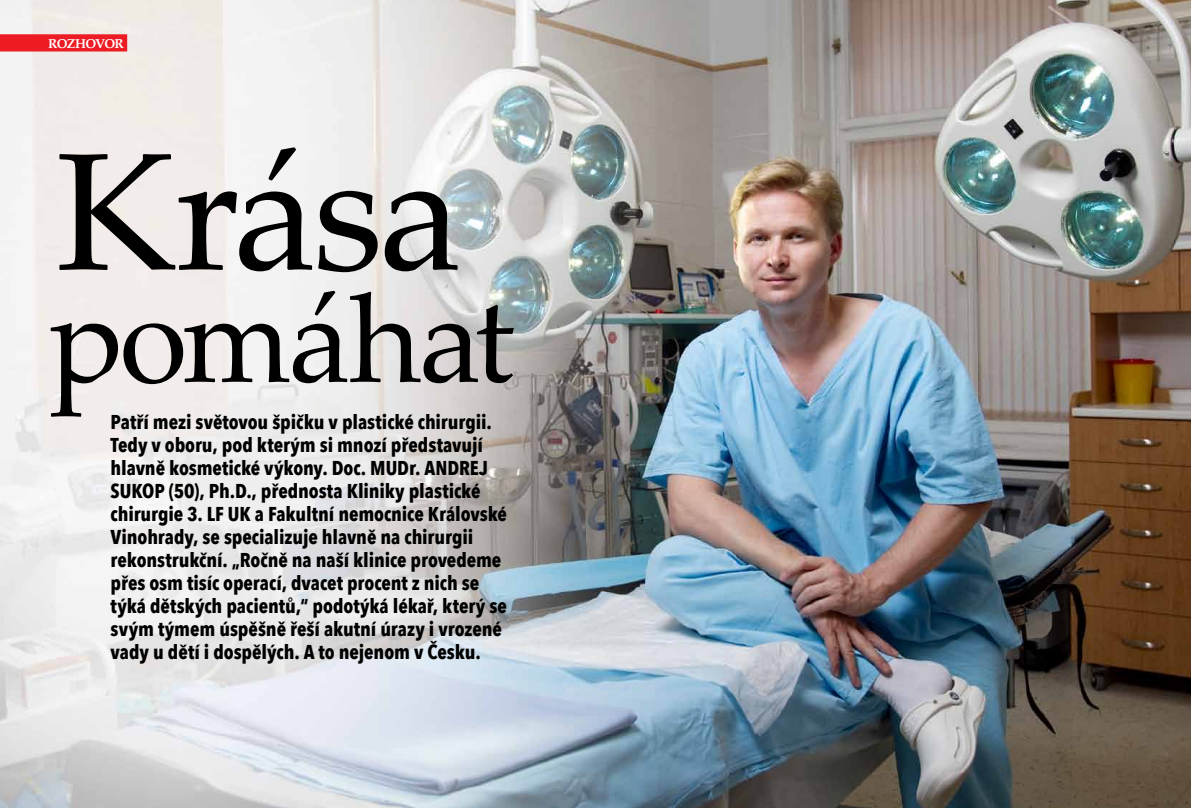
<style>
.page{position:relative;width:1191px;height:808px;background:#fff}
.page>*{position:absolute;margin:0;border:0;box-sizing:border-box;transform-origin:0 0}
.t1{font:167px "Palatino Linotype";letter-spacing:-.025em;color:#000}
.t2{font:124.5px "Palatino Linotype";letter-spacing:-.03em;color:#000}
.t3{font:700 condensed 20px/23px "Avenir Next LT Pro";letter-spacing:-.005em;color:#000}
.t4{font:700 13px "Palatino CE";letter-spacing:-.055em;color:#fff}
</style>
<div class="page">
<img style="left:0;top:0;width:1191px;height:808px">
<div style="left:0;top:34px;width:127px;height:17px;background:#ed1b23"></div>
<p class="t4" style="left:48px;top:35px;width:77px">ROZHOVOR</p>
<h1 class="t1" style="left:55px;top:148px;width:408px">Krása</h1>
<h2 class="t2" style="left:48px;top:291px;width:468px">pomáhat</h2>
<p class="t3" style="left:111px;top:410px;width:398px">Patří mezi světovou špičku v plastické chirurgii.<br>Tedy v oboru, pod kterým si mnozí představují hlavně kosmetické výkony. Doc. MUDr. ANDREJ SUKOP (50), Ph.D., přednosta Kliniky plastické chirurgie 3. LF UK a Fakultní nemocnice Královské Vinohrady, se specializuje hlavně na chirurgii rekonstrukční. „Ročně na naší klinice provedeme přes osm tisíc operací, dvacet procent z nich se týká dětských pacientů,“ podotýká lékař, který se svým týmem úspěšně řeší akutní úrazy i vrozené vady u dětí i dospělých. A to nejenom v Česku.</p>
</div>
